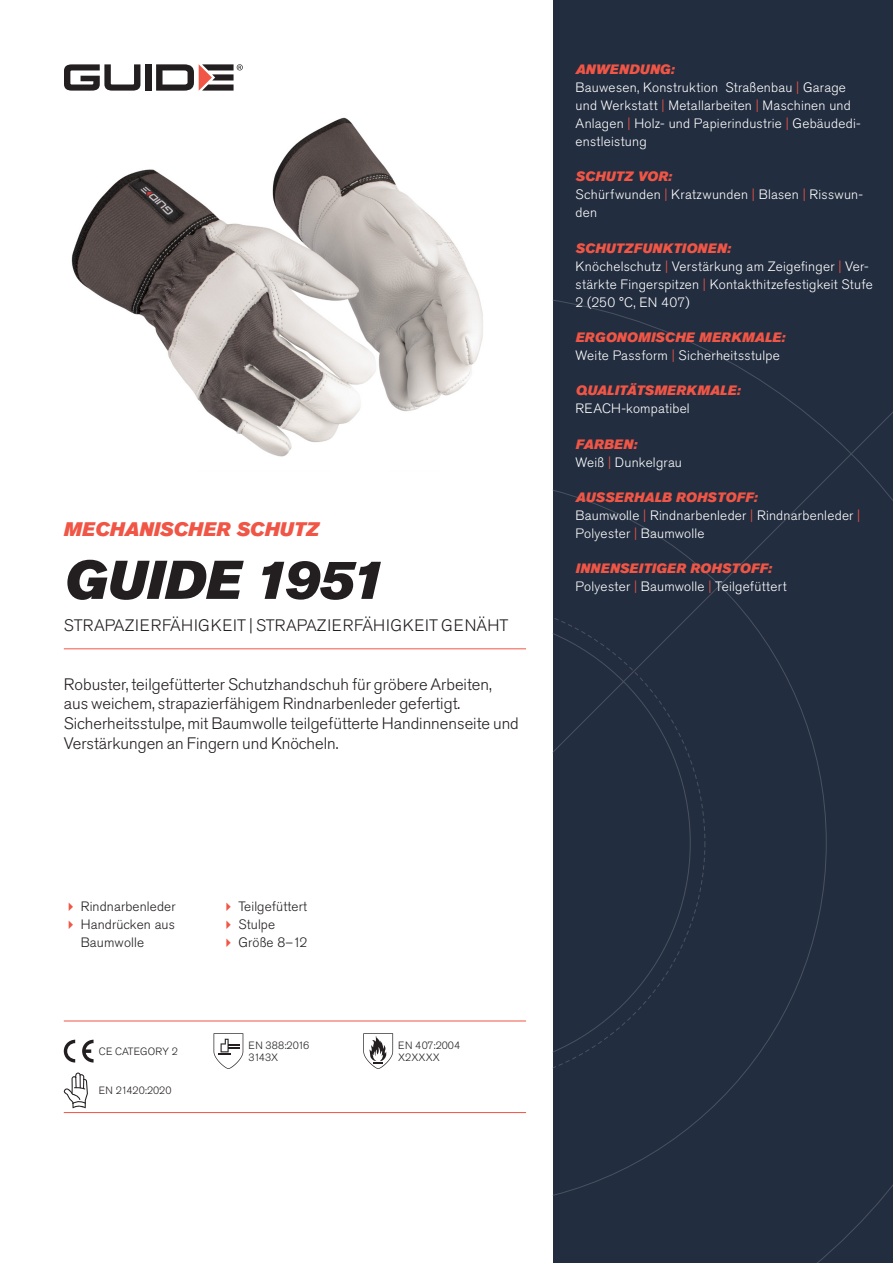
<style>
.page{position:relative;width:893px;height:1263px;background:#fff}
.page>*{position:absolute;margin:0;border:0;box-sizing:border-box;transform-origin:0 0}
.Rubrik{font:italic 54px "Akzidenz Grotesk Pro Super";color:#231f20}
.Överrubrik{font:italic 19.5px "Akzidenz Grotesk Pro Super";letter-spacing:.005em;color:#f05545}
.Ingress{font:300 16.5px/19.8px "Akzidenz Grotesk Pro";color:#231f20}
.Product_-_AltSegment{font:300 16.5px "Akzidenz Grotesk Pro";letter-spacing:.03em;color:#231f20}
.Produkt_-_Brödtext{font:300 13.5px/18px "Akzidenz Grotesk Pro";letter-spacing:.02em;color:#fff}
.Produkt_-_Namn{font:italic 13.5px "Akzidenz Grotesk Pro Super";letter-spacing:.015em;color:#f05545}
.t1{font:300 13.5px/18px "Akzidenz Grotesk Pro";letter-spacing:.01em;color:#231f20}
.t2{font:300 10.5px "Akzidenz Grotesk Pro";color:#231f20}
.s1{color:#f05545}
</style>
<div class="page">
<div style="left:145px;top:64px;width:7px;height:27px;background:#231f20"></div>
<svg style="left:156px;top:64px;width:87px;height:27px"></svg>
<svg style="left:64px;top:64px;width:76px;height:27px"></svg>
<div style="left:553px;top:0;width:340px;height:1263px;background:#222d3f"></div>
<svg style="left:553px;top:300px;width:340px;height:963px"></svg>
<hr style="left:64px;top:1021px;width:462px;height:1px;background:#f05545">
<hr style="left:64px;top:1112px;width:462px;height:1px;background:#f05545">
<svg style="left:64px;top:1040px;width:11px;height:22px"></svg>
<svg style="left:82px;top:1040px;width:12px;height:22px"></svg>
<svg style="left:214px;top:1033px;width:29px;height:36px"></svg>
<svg style="left:363px;top:1033px;width:30px;height:36px"></svg>
<svg style="left:64px;top:1072px;width:24px;height:36px"></svg>
<img style="left:71px;top:117px;width:412px;height:340px">
<hr style="left:64px;top:648px;width:462px;height:1px;background:#f05545">
<p class="Överrubrik" style="left:64px;top:517px;width:257px">MECHANISCHER SCHUTZ</p>
<p class="Rubrik" style="left:64px;top:545px;width:322px">GUIDE 1951</p>
<p class="Product_-_AltSegment" style="left:64px;top:615px;width:446px">STRAPAZIERFÄHIGKEIT | STRAPAZIERFÄHIGKEIT GENÄHT</p>
<p class="Ingress" style="left:64px;top:674px;width:457px">Robuster, teilgefütterter Schutzhandschuh für gröbere Arbeiten, aus weichem, strapazierfähigem Rindnarbenleder gefertigt.<br>Sicherheitsstulpe, mit Baumwolle teilgefütterte Handinnenseite und Verstärkungen an Fingern und Knöcheln.</p>
<p class="Produkt_-_Namn" style="left:576px;top:60px;width:100px">ANWENDUNG:</p>
<p class="Produkt_-_Brödtext" style="left:576px;top:78px;width:287px">Bauwesen, Konstruktion Straßenbau <span class="s1">|</span> Garage und Werkstatt <span class="s1">|</span> Metallarbeiten <span class="s1">|</span> Maschinen und Anlagen <span class="s1">|</span> Holz- und Papierindustrie <span class="s1">|</span> Gebäudedi&shy;enstleistung</p>
<p class="Produkt_-_Namn" style="left:576px;top:168px;width:98px">SCHUTZ VOR:</p>
<p class="Produkt_-_Brödtext" style="left:576px;top:186px;width:289px">Schürfwunden <span class="s1">|</span> Kratzwunden <span class="s1">|</span> Blasen <span class="s1">|</span> Risswun&shy;den</p>
<p class="Produkt_-_Namn" style="left:576px;top:239px;width:157px">SCHUTZFUNKTIONEN:</p>
<p class="Produkt_-_Brödtext" style="left:576px;top:257px;width:299px">Knöchelschutz <span class="s1">|</span> Verstärkung am Zeigefinger <span class="s1">|</span> Ver&shy;stärkte Fingerspitzen <span class="s1">|</span> Kontakthitzefestigkeit Stufe<br>2 (250 °C, EN 407)</p>
<p class="Produkt_-_Namn" style="left:576px;top:328px;width:211px">ERGONOMISCHE MERKMALE:</p>
<p class="Produkt_-_Brödtext" style="left:576px;top:346px;width:206px">Weite Passform <span class="s1">|</span> Sicherheitsstulpe</p>
<p class="Produkt_-_Namn" style="left:576px;top:382px;width:166px">QUALITÄTSMERKMALE:</p>
<p class="Produkt_-_Brödtext" style="left:576px;top:400px;width:116px">REACH-kompatibel</p>
<p class="Produkt_-_Namn" style="left:576px;top:435px;width:63px">FARBEN:</p>
<p class="Produkt_-_Brödtext" style="left:576px;top:453px;width:108px">Weiß <span class="s1">|</span> Dunkelgrau</p>
<p class="Produkt_-_Namn" style="left:576px;top:488px;width:183px">AUSSERHALB ROHSTOFF:</p>
<p class="Produkt_-_Brödtext" style="left:576px;top:506px;width:286px">Baumwolle <span class="s1">|</span> Rindnarbenleder <span class="s1">|</span> Rindnarbenleder <span class="s1">|<br></span>Polyester <span class="s1">|</span> Baumwolle</p>
<p class="Produkt_-_Namn" style="left:576px;top:560px;width:198px">INNENSEITIGER ROHSTOFF:</p>
<p class="Produkt_-_Brödtext" style="left:576px;top:578px;width:213px">Polyester <span class="s1">|</span> Baumwolle <span class="s1">|</span> Teilgefüttert</p>
<p class="t1" style="left:81px;top:897px;width:96px">Rindnarbenleder</p>
<p class="t1" style="left:81px;top:915px;width:96px">Handrücken aus<br>Baumwolle</p>
<p class="t2" style="left:99px;top:1044px;width:81px">CE CATEGORY 2</p>
<p class="t2" style="left:99px;top:1084px;width:74px">EN 21420:2020</p>
<p class="t1" style="left:238px;top:897px;width:70px">Teilgefüttert</p>
<p class="t1" style="left:238px;top:915px;width:38px">Stulpe</p>
<p class="t1" style="left:238px;top:933px;width:71px">Größe 8–12</p>
<p class="t2" style="left:248px;top:1038px;width:62px">EN 388:2016</p>
<p class="t2" style="left:248px;top:1050px;width:31px">3143X</p>
<p class="t2" style="left:398px;top:1038px;width:63px">EN 407:2004</p>
<p class="t2" style="left:398px;top:1050px;width:43px">X2XXXX</p>
</div>
